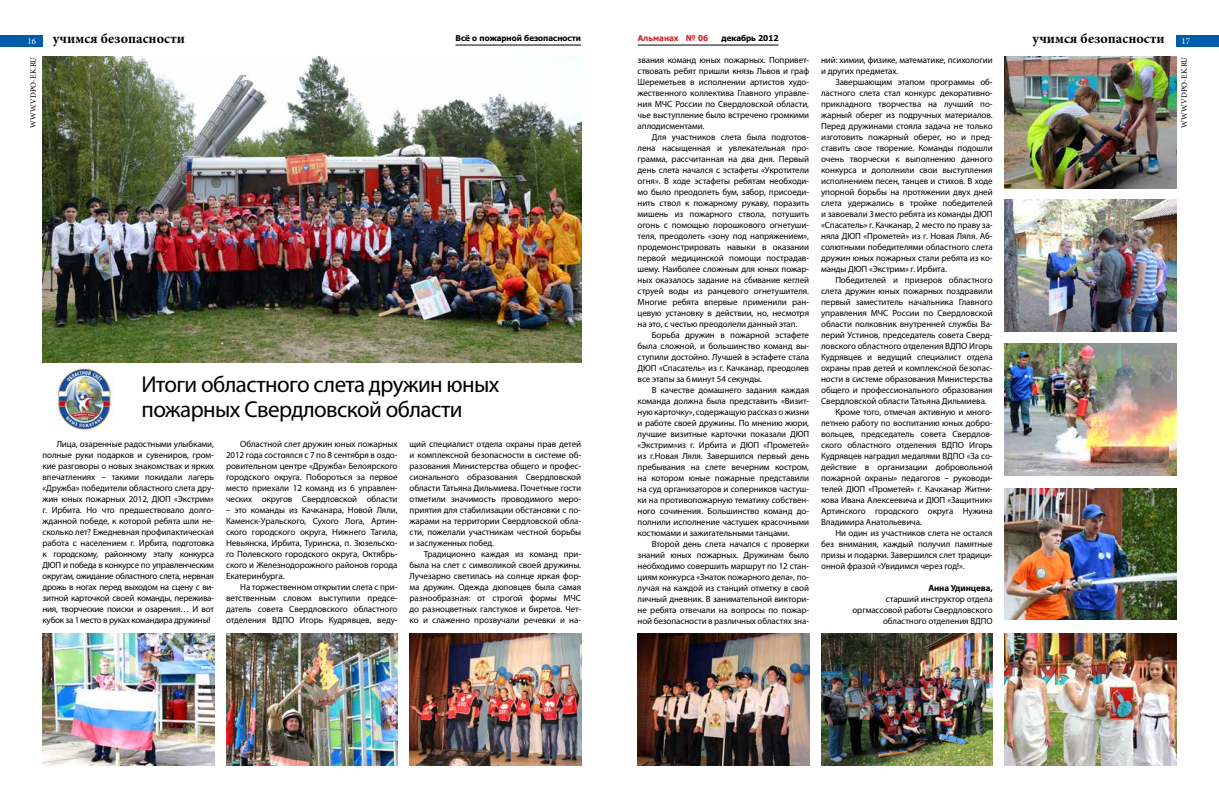
<style>
.page{position:relative;width:1219px;height:808px;background:#fff}
.page>*{position:absolute;margin:0;border:0;box-sizing:border-box;transform-origin:0 0}
.t1{font:23px/25px "Myriad Pro";letter-spacing:-.025em;color:#000}
.t2{font:700 14px "Minion Pro";color:#000}
.t3{font:9px/11px "Myriad Pro";letter-spacing:-.01em;color:#000;text-align:justify}
.t4{font:700 9px "Myriad Pro";letter-spacing:-.01em;color:#000}
.t5{font:9px "Minion Pro";color:#fff}
.t6{font:700 8px "Tahoma";color:#000}
.t7{font:8px "Minion Pro";color:#000}
.t8{font:700 8px "Tahoma";color:#d2232a}
</style>
<div class="page">
<div style="left:0;top:35px;width:43px;height:12px;background:#005baa"></div>
<div style="left:1176px;top:35px;width:43px;height:12px;background:#005baa"></div>
<hr style="left:455px;top:45px;width:126px;height:1px;background:#000">
<hr style="left:638px;top:45px;width:140px;height:1px;background:#000">
<img style="left:43px;top:57px;width:538px;height:306px">
<img style="left:43px;top:634px;width:171px;height:131px">
<img style="left:226px;top:634px;width:172px;height:131px">
<img style="left:410px;top:634px;width:171px;height:131px">
<img style="left:56px;top:367px;width:56px;height:65px">
<img style="left:638px;top:634px;width:171px;height:131px">
<img style="left:821px;top:634px;width:172px;height:131px">
<img style="left:1005px;top:634px;width:171px;height:131px">
<img style="left:1005px;top:57px;width:171px;height:131px">
<img style="left:1005px;top:199px;width:171px;height:132px">
<img style="left:1005px;top:344px;width:171px;height:131px">
<img style="left:1005px;top:488px;width:171px;height:132px">
<h2 class="t2" style="left:53px;top:28px;width:134px">учимся безопасности</h2>
<h2 class="t2" style="left:1033px;top:28px;width:134px">учимся безопасности</h2>
<p class="t6" style="left:455px;top:32px;width:127px">Всё о пожарной безопасности</p>
<p class="t8" style="left:638px;top:32px;width:72px">Альманах № 06</p>
<p class="t6" style="left:722px;top:32px;width:58px">декабрь 2012</p>
<p class="t5" style="left:28px;top:35px;width:10px">16</p>
<p class="t5" style="left:1181px;top:35px;width:10px">17</p>
<p class="t7" style="left:1179px;top:128px;width:73px;rotate:-90deg">WWW.VDPO-EK.RU</p>
<p class="t7" style="left:28px;top:128px;width:73px;rotate:-90deg">WWW.VDPO-EK.RU</p>
<p class="t3" style="left:821px;top:55px;width:173px">ний: химии, физике, математике, психологии и других предметах.</p>
<p class="t3" style="left:821px;top:77px;width:173px;text-indent:14px">Завершающим этапом программы об&shy;ластного слета стал конкурс декоративно&shy;прикладного творчества на лучший по&shy;жарный оберег из подручных материалов.<br>Перед дружинами стояла задача не только изготовить пожарный оберег, но и пред&shy;ставить свое творение. Команды подошли очень творчески к выполнению данного конкурса и дополнили свои выступления исполнением песен, танцев и стихов. В ходе упорной борьбы на протяжении двух дней слета удержались в тройке победителей и завоевали 3место ребята из команды ДЮП «Спасатель» г. Качканар, 2 место по праву за&shy;няла ДЮП «Прометей» из г. Новая Ляля. Аб&shy;солютными победителями областного слета дружин юных пожарных стали ребята из ко&shy;манды ДЮП «Экстрим» г. Ирбита.</p>
<p class="t3" style="left:835px;top:275px;width:159px">Победителей и призеров областного</p>
<p class="t3" style="left:821px;top:286px;width:173px">слета дружин юных пожарных поздравили</p>
<p class="t3" style="left:821px;top:297px;width:173px">первый заместитель начальника Главного</p>
<p class="t3" style="left:821px;top:308px;width:173px">управления МЧС России по Свердловской</p>
<p class="t3" style="left:821px;top:319px;width:173px">области полковник внутренней службы Ва-</p>
<p class="t3" style="left:821px;top:330px;width:173px">лерий Устинов, председатель совета Сверд-</p>
<p class="t3" style="left:821px;top:341px;width:173px">ловского областного отделения ВДПО Игорь</p>
<p class="t3" style="left:821px;top:352px;width:173px">Кудрявцев и ведущий специалист отдела</p>
<p class="t3" style="left:821px;top:363px;width:173px">охраны прав детей и комплексной безопас-</p>
<p class="t3" style="left:821px;top:374px;width:173px">ности в системе образования Министерства</p>
<p class="t3" style="left:821px;top:385px;width:173px">общего и профессионального образования</p>
<p class="t3" style="left:821px;top:396px;width:167px">Свердловской области Татьяна Дильмиева.</p>
<p class="t3" style="left:835px;top:407px;width:159px">Кроме того, отмечая активную и много-</p>
<p class="t3" style="left:821px;top:418px;width:173px">летнею работу по воспитанию юных добро-</p>
<p class="t3" style="left:821px;top:429px;width:173px">вольцев, председатель совета Свердлов-</p>
<p class="t3" style="left:821px;top:440px;width:173px">ского областного отделения ВДПО Игорь</p>
<p class="t3" style="left:821px;top:451px;width:173px">Кудрявцев наградил медалями ВДПО «За со-</p>
<p class="t3" style="left:821px;top:462px;width:173px">действие в организации добровольной</p>
<p class="t3" style="left:821px;top:473px;width:173px">пожарной охраны» педагогов – руководи-</p>
<p class="t3" style="left:821px;top:484px;width:173px">телей ДЮП «Прометей» г. Качканар Житни-</p>
<p class="t3" style="left:821px;top:495px;width:173px">кова Ивана Алексеевича и ДЮП «Защитник»</p>
<p class="t3" style="left:821px;top:506px;width:173px">Артинского городского округа Нужина</p>
<p class="t3" style="left:821px;top:517px;width:102px">Владимира Анатольевича.</p>
<p class="t3" style="left:835px;top:528px;width:159px">Ни один из участников слета не остался</p>
<p class="t3" style="left:821px;top:539px;width:173px">без внимания, каждый получил памятные</p>
<p class="t3" style="left:821px;top:550px;width:173px">призы и подарки. Завершился слет традици-</p>
<p class="t3" style="left:821px;top:561px;width:145px">онной фразой «Увидимся через год!».</p>
<p class="t4" style="left:928px;top:582px;width:66px">Анна Удинцева,</p>
<p class="t3" style="left:852px;top:594px;width:142px;text-align:right">старший инструктор отдела оргмассовой работы Свердловского областного отделения ВДПО</p>
<p class="t3" style="left:638px;top:55px;width:173px">звания команд юных пожарных. Попривет&shy;ствовать ребят пришли князь Львов и граф Шереметьев в исполнении артистов худо&shy;жественного коллектива Главного управле&shy;ния МЧС России по Свердловской области, чье выступление было встречено громкими аплодисментами.</p>
<p class="t3" style="left:638px;top:132px;width:173px;text-indent:14px">Для участников слета была подготов&shy;лена насыщенная и увлекательная про&shy;грамма, рассчитанная на два дня. Первый день слета начался с эстафеты «Укротители огня». В ходе эстафеты ребятам необходи&shy;мо было преодолеть бум, забор, присоеди&shy;нить ствол к пожарному рукаву, поразить мишень из пожарного ствола, потушить огонь с помощью порошкового огнетуши&shy;теля, преодолеть «зону под напряжением», продемонстрировать навыки в оказании первой медицинской помощи пострадав&shy;шему. Наиболее сложным для юных пожар&shy;ных оказалось задание на сбивание кеглей струей воды из ранцевого огнетушителя.<br>Многие ребята впервые применили ран&shy;цевую установку в действии, но, несмотря на это, с честью преодолели данный этап.</p>
<p class="t3" style="left:638px;top:330px;width:173px;text-indent:14px">Борьба дружин в пожарной эстафете была сложной, и большинство команд вы&shy;ступили достойно. Лучшей в эстафете стала ДЮП «Спасатель» из г. Качканар, преодолев все этапы за 6минут 54 секунды.</p>
<p class="t3" style="left:638px;top:385px;width:173px;text-indent:14px">В качестве домашнего задания каждая команда должна была представить «Визит&shy;ную карточку», содержащую рассказ о жизни и работе своей дружины. По мнению жюри, лучшие визитные карточки показали ДЮП «Экстрим»из г. Ирбита и ДЮП «Прометей» из г.Новая Ляля. Завершился первый день пребывания на слете вечерним костром, на котором юные пожарные представили на суд организаторов и соперников частуш&shy;ки на противопожарную тематику собствен&shy;ного сочинения. Большинство команд до&shy;полнили исполнение частушек красочными костюмами и зажигательными танцами.</p>
<p class="t3" style="left:638px;top:539px;width:173px;text-indent:14px">Второй день слета начался с проверки знаний юных пожарных. Дружинам было необходимо совершить маршрут по 12 стан&shy;циям конкурса «Знаток пожарного дела», по&shy;лучая на каждой из станций отметку в свой личный дневник. В занимательной виктори&shy;не ребята отвечали на вопросы по пожар&shy;ной безопасности в различных областях зна-</p>
<h1 class="t1" style="left:142px;top:372px;width:359px">Итоги областного слета дружин юных пожарных Свердловской области</h1>
<p class="t3" style="left:43px;top:439px;width:173px;text-indent:14px">Лица, озаренные радостными улыбками, полные руки подарков и сувениров, гром&shy;кие разговоры о новых знакомствах и ярких впечатлениях – такими покидали лагерь «Дружба» победители областного слета дру&shy;жин юных пожарных 2012, ДЮП «Экстрим» г. Ирбита. Но что предшествовало долго&shy;жданной победе, к которой ребята шли не&shy;сколько лет? Ежедневная профилактическая работа с населением г. Ирбита, подготовка к городскому, районному этапу конкурса ДЮП и победа в конкурсе по управленческим округам, ожидание областного слета, нервная дрожь в ногах перед выходом на сцену с ви&shy;зитной карточкой своей команды, пережива&shy;ния, творческие поиски и озарения… И вот кубок за 1место в руках командира дружины!</p>
<p class="t3" style="left:226px;top:439px;width:173px;text-indent:14px">Областной слет дружин юных пожарных 2012 года состоялся с 7 по 8 сентября в оздо&shy;ровительном центре «Дружба» Белоярского городского округа. Побороться за первое место приехали 12 команд из 6 управлен&shy;ческих округов Свердловской области</p>
<p class="t3" style="left:410px;top:439px;width:173px">щий специалист отдела охраны прав детей и комплексной безопасности в системе об&shy;разования Министерства общего и профес&shy;сионального образования Свердловской области Татьяна Дильмиева. Почетные гости отметили значимость проводимого меро&shy;приятия для стабилизации обстановки с по&shy;жарами на территории Свердловской обла&shy;сти, пожелали участникам честной борьбы и заслуженных побед.</p>
<p class="t3" style="left:410px;top:549px;width:173px;text-indent:14px">Традиционно каждая из команд при&shy;была на слет с символикой своей дружины.<br>Лучезарно светилась на солнце яркая фор&shy;ма дружин. Одежда дюповцев была самая разнообразная: от строгой формы МЧС до разноцветных галстуков и биретов. Чет&shy;ко и слаженно прозвучали речевки и на-</p>
<p class="t3" style="left:226px;top:505px;width:173px">– это команды из Качканара, Новой Ляли, Каменск-Уральского, Сухого Лога, Артин&shy;ского городского округа, Нижнего Тагила, Невьянска, Ирбита, Туринска, п. Зюзельско&shy;го Полевского городского округа, Октябрь&shy;ского и Железнодорожного районов города Екатеринбурга.</p>
<p class="t3" style="left:226px;top:582px;width:173px;text-indent:14px">На торжественном открытии слета с при&shy;ветственным словом выступили предсе&shy;датель совета Свердловского областного отделения ВДПО Игорь Кудрявцев, веду-</p>
</div>
